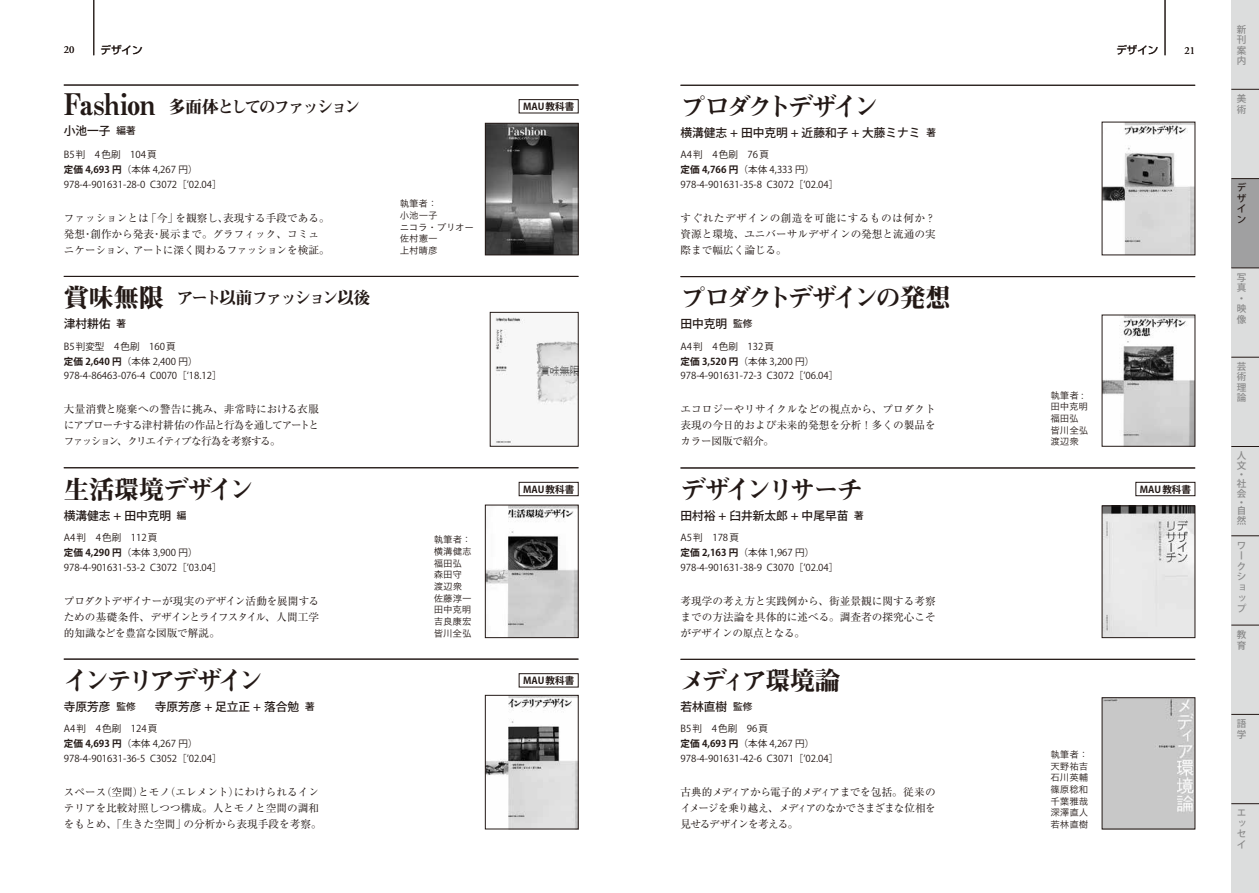
<style>
.page{position:relative;width:1259px;height:893px;background:#fff}
.page>*{position:absolute;margin:0;border:0;box-sizing:border-box;transform-origin:0 0}
.t1{font:25.5px "Midashi Min Pro MA31";letter-spacing:-.15em;color:#231916}
.t2{font:25.5px "Midashi Min Pro MA31";letter-spacing:-.04em;color:#231916}
.t3{font:16.95px "Midashi Min Pro MA31";letter-spacing:-.15em;color:#231916}
.t4{font:500 11.7px "Koz Go Pro";color:#231916}
.t5{font:10.65px/15.9px "Ryumin Pro";color:#231916;text-align:justify}
.t6{font:10.65px "Adobe Garamond Pro";color:#231916}
.t7{font:10.5px "Shin Go Pro";color:#231916}
.t8{font:9.6px/14.9px "Koz Go Pro";color:#231916}
.t9{font:9.6px/11.7px "Koburina Go Std W3";letter-spacing:-.015em;color:#231916}
.t10{font:500 9.6px/10.5px "Koz Go Pro";color:#898989}
.t11{font:700 9.6px "Koz Go Pro";color:#231916}
.t12{font:500 9.6px/10.5px "Koz Go Pro";color:#231916;text-align:justify}
.s1{font-size:29.7px}
.s2{font-size:9.6px}
.s3{font-weight:700}
.s4{font-size:25.5px}
</style>
<div class="page">
<div style="left:1231px;top:179px;width:28px;height:89px;background:#a0a0a1"></div>
<div style="left:1231px;top:90px;width:28px;height:89px;background:#dcdddd"></div>
<div style="left:1231px;top:0;width:28px;height:90px;background:#dcdddd"></div>
<div style="left:1231px;top:268px;width:28px;height:89px;background:#dcdddd"></div>
<div style="left:1231px;top:357px;width:28px;height:89px;background:#dcdddd"></div>
<div style="left:1231px;top:446px;width:28px;height:90px;background:#dcdddd"></div>
<div style="left:1231px;top:536px;width:28px;height:89px;background:#dcdddd"></div>
<div style="left:1231px;top:625px;width:28px;height:89px;background:#dcdddd"></div>
<div style="left:1231px;top:714px;width:28px;height:90px;background:#dcdddd"></div>
<div style="left:1231px;top:804px;width:28px;height:89px;background:#dcdddd"></div>
<svg style="left:1231px;top:268px;width:28px;height:1px"></svg>
<svg style="left:1231px;top:357px;width:28px;height:1px"></svg>
<svg style="left:1231px;top:446px;width:28px;height:1px"></svg>
<svg style="left:1231px;top:535px;width:28px;height:1px"></svg>
<svg style="left:1231px;top:625px;width:28px;height:1px"></svg>
<svg style="left:1231px;top:714px;width:28px;height:1px"></svg>
<svg style="left:1231px;top:803px;width:28px;height:1px"></svg>
<svg style="left:1231px;top:178px;width:28px;height:1px"></svg>
<svg style="left:1231px;top:89px;width:28px;height:1px"></svg>
<hr style="left:64px;top:85px;width:514px;height:1px;background:#231916">
<hr style="left:64px;top:276px;width:514px;height:1px;background:#231916">
<hr style="left:64px;top:659px;width:514px;height:1px;background:#231916">
<hr style="left:64px;top:467px;width:514px;height:1px;background:#231916">
<hr style="left:94px;top:0;width:1px;height:55px;background:#231916">
<hr style="left:1164px;top:0;width:1px;height:55px;background:#231916">
<hr style="left:680px;top:85px;width:515px;height:1px;background:#231916">
<hr style="left:680px;top:276px;width:515px;height:1px;background:#231916">
<hr style="left:680px;top:659px;width:515px;height:1px;background:#231916">
<hr style="left:680px;top:468px;width:515px;height:1px;background:#231916">
<img style="left:487px;top:697px;width:89px;height:130px">
<div style="left:485px;top:695px;width:93px;height:134px;border:1px solid #231916"></div>
<div style="left:519px;top:673px;width:59px;height:14px;border:1px solid #231916"></div>
<img style="left:487px;top:507px;width:89px;height:129px">
<div style="left:485px;top:505px;width:93px;height:133px;border:1px solid #231916"></div>
<div style="left:519px;top:482px;width:59px;height:14px;border:1px solid #231916"></div>
<img style="left:495px;top:317px;width:81px;height:127px">
<img style="left:487px;top:125px;width:89px;height:128px">
<div style="left:485px;top:123px;width:93px;height:132px;border:1px solid #231916"></div>
<div style="left:519px;top:99px;width:59px;height:14px;border:1px solid #231916"></div>
<img style="left:1103px;top:317px;width:90px;height:127px">
<img style="left:1103px;top:124px;width:90px;height:129px">
<img style="left:1103px;top:699px;width:90px;height:128px">
<img style="left:1103px;top:508px;width:90px;height:128px">
<div style="left:1101px;top:506px;width:94px;height:132px;border:1px solid #231916"></div>
<div style="left:1135px;top:482px;width:60px;height:14px;border:1px solid #231916"></div>
<p class="t6" style="left:64px;top:43px;width:12px">20</p>
<p class="t7" style="left:101px;top:41px;width:43px">デザイン</p>
<p class="t7" style="left:1116px;top:41px;width:43px">デザイン</p>
<p class="t6" style="left:1184px;top:44px;width:12px">21</p>
<h2 class="t3" style="left:64px;top:93px;width:299px"><span class="s1">Fashion</span> 多面体としてのファッション</h2>
<p class="t4" style="left:64px;top:123px;width:73px">小池一子 <span class="s2">編著</span></p>
<p class="t8" style="left:64px;top:148px;width:159px">B5 判　4 色刷　104 頁<br><span class="s3">定価 4,693 円</span>（本体 4,267 円）<br>978-4-901631-28-0 C3072［’02.04］</p>
<p class="t5" style="left:64px;top:209px;width:267px;text-align:left">ファッションとは「今」を観察し、表現する手段である。発想・創作から発表・展示まで。グラフィック、コミュニケーション、アートに深く関わるファッションを検証。</p>
<h2 class="t3" style="left:64px;top:285px;width:308px"><span class="s4">賞味無限</span> アート以前ファッション以後</h2>
<p class="t4" style="left:64px;top:316px;width:64px">津村耕佑 <span class="s2">著</span></p>
<p class="t8" style="left:64px;top:339px;width:159px">B5 判変型　4 色刷　160 頁<br><span class="s3">定価 2,640 円</span>（本体 2,400 円）<br>978-4-86463-076-4 C0070［‘18.12］</p>
<p class="t5" style="left:64px;top:401px;width:257px">大量消費と廃棄への警告に挑み、非常時における衣服にアプローチする津村耕佑の作品と行為を通してアートとファッション、クリエイティブな行為を考察する。</p>
<h1 class="t2" style="left:64px;top:469px;width:192px">生活環境デザイン</h1>
<p class="t4" style="left:64px;top:508px;width:124px">横溝健志 + 田中克明 <span class="s2">編</span></p>
<p class="t8" style="left:64px;top:530px;width:159px">A4 判　4 色刷　112 頁<br><span class="s3">定価 4,290 円</span>（本体 3,900 円）<br>978-4-901631-53-2 C3072［’03.04］</p>
<p class="t5" style="left:64px;top:592px;width:257px">プロダクトデザイナーが現実のデザイン活動を展開するための基礎条件、デザインとライフスタイル、人間工学的知識などを豊富な図版で解説。</p>
<h1 class="t1" style="left:64px;top:661px;width:201px">インテリアデザイン</h1>
<p class="t4" style="left:64px;top:699px;width:252px">寺原芳彦 <span class="s2">監修　　</span>寺原芳彦 + 足立正 + 落合勉 <span class="s2">著</span></p>
<p class="t8" style="left:64px;top:722px;width:159px">A4 判　4 色刷　124 頁<br><span class="s3">定価 4,693 円</span>（本体 4,267 円）<br>978-4-901631-36-5 C3052［’02.04］</p>
<p class="t5" style="left:64px;top:783px;width:259px;text-align:left">スペース（空間）とモノ（エレメント）にわけられるインテリアを比較対照しつつ構成。人とモノと空間の調和をもとめ、「生きた空間」の分析から表現手段を考察。</p>
<p class="t9" style="left:400px;top:198px;width:76px">執筆者：<br>小池一子<br>ニコラ・ブリオー佐村憲一<br>上村晴彦</p>
<p class="t9" style="left:434px;top:534px;width:40px">執筆者：横溝健志福田弘森田守渡辺衆佐藤淳一田中克明吉良康宏皆川全弘</p>
<p class="t11" style="left:523px;top:100px;width:53px">MAU 教科書</p>
<p class="t11" style="left:523px;top:483px;width:53px">MAU 教科書</p>
<p class="t11" style="left:523px;top:674px;width:53px">MAU 教科書</p>
<h1 class="t1" style="left:680px;top:87px;width:200px">プロダクトデザイン</h1>
<p class="t4" style="left:680px;top:125px;width:257px">横溝健志 + 田中克明 + 近藤和子 + 大藤ミナミ <span class="s2">著</span></p>
<p class="t8" style="left:680px;top:148px;width:159px">A4 判　4 色刷　76 頁<br><span class="s3">定価 4,766 円</span>（本体 4,333 円）<br>978-4-901631-35-8 C3072［’02.04］</p>
<p class="t5" style="left:680px;top:209px;width:257px">すぐれたデザインの創造を可能にするものは何か？資源と環境、ユニバーサルデザインの発想と流通の実際まで幅広く論じる。</p>
<h1 class="t1" style="left:680px;top:278px;width:272px">プロダクトデザインの発想</h1>
<p class="t4" style="left:680px;top:316px;width:73px">田中克明 <span class="s2">監修</span></p>
<p class="t8" style="left:680px;top:339px;width:159px">A4 判　4 色刷　132 頁<br><span class="s3">定価 3,520 円</span>（本体 3,200 円）<br>978-4-901631-72-3 C3072［’06.04］</p>
<p class="t5" style="left:680px;top:401px;width:257px">エコロジーやリサイクルなどの視点から、プロダクト表現の今日的および未来的発想を分析！多くの製品をカラー図版で紹介。</p>
<h1 class="t1" style="left:680px;top:469px;width:184px">デザインリサーチ</h1>
<p class="t4" style="left:680px;top:508px;width:185px">田村裕 + 臼井新太郎 + 中尾早苗 <span class="s2">著</span></p>
<p class="t8" style="left:680px;top:530px;width:159px">A5 判　178 頁<br><span class="s3">定価 2,163 円</span>（本体 1,967 円）<br>978-4-901631-38-9 C3070［’02.04］</p>
<p class="t5" style="left:680px;top:592px;width:257px">考現学の考え方と実践例から、街並景観に関する考察までの方法論を具体的に述べる。調査者の探究心こそがデザインの原点となる。</p>
<h1 class="t1" style="left:680px;top:661px;width:161px">メディア環境論</h1>
<p class="t4" style="left:680px;top:699px;width:73px">若林直樹 <span class="s2">監修</span></p>
<p class="t8" style="left:680px;top:722px;width:159px">B5 判　4 色刷　96 頁<br><span class="s3">定価 4,693 円</span>（本体 4,267 円）<br>978-4-901631-42-6 C3071［’02.04］</p>
<p class="t5" style="left:680px;top:783px;width:257px">古典的メディアから電子的メディアまでを包括。従来のイメージを乗り越え、メディアのなかでさまざまな位相を見せるデザインを考える。</p>
<p class="t9" style="left:1050px;top:389px;width:39px">執筆者 :田中克明福田弘皆川全弘渡辺衆</p>
<p class="t11" style="left:1139px;top:483px;width:53px">MAU 教科書</p>
<p class="t9" style="left:1050px;top:748px;width:39px;text-align:justify">執筆者：天野祐吉石川英輔篠原稔和千葉雅哉深澤直人若林直樹</p>
<p class="t10" style="left:1236px;top:24px;width:11px;text-align:justify">新刊案内</p>
<p class="t10" style="left:1236px;top:94px;width:11px">美術</p>
<p class="t12" style="left:1236px;top:183px;width:11px">デザイン</p>
<p class="t10" style="left:1236px;top:272px;width:11px">写真・映像</p>
<p class="t10" style="left:1236px;top:362px;width:11px;text-align:justify">芸術理論</p>
<p class="t10" style="left:1236px;top:451px;width:11px">人文</p>
<p class="t10" style="left:1236px;top:471px;width:11px;line-height:8.6px">・社</p>
<p class="t10" style="left:1236px;top:490px;width:11px;line-height:8.6px">会・自</p>
<p class="t10" style="left:1236px;top:516px;width:11px">然</p>
<p class="t10" style="left:1236px;top:541px;width:11px">ワークショップ</p>
<p class="t10" style="left:1236px;top:630px;width:11px">教育</p>
<p class="t10" style="left:1236px;top:719px;width:11px">語学</p>
<p class="t10" style="left:1236px;top:808px;width:10px;text-align:justify">エッセイ</p>
</div>
